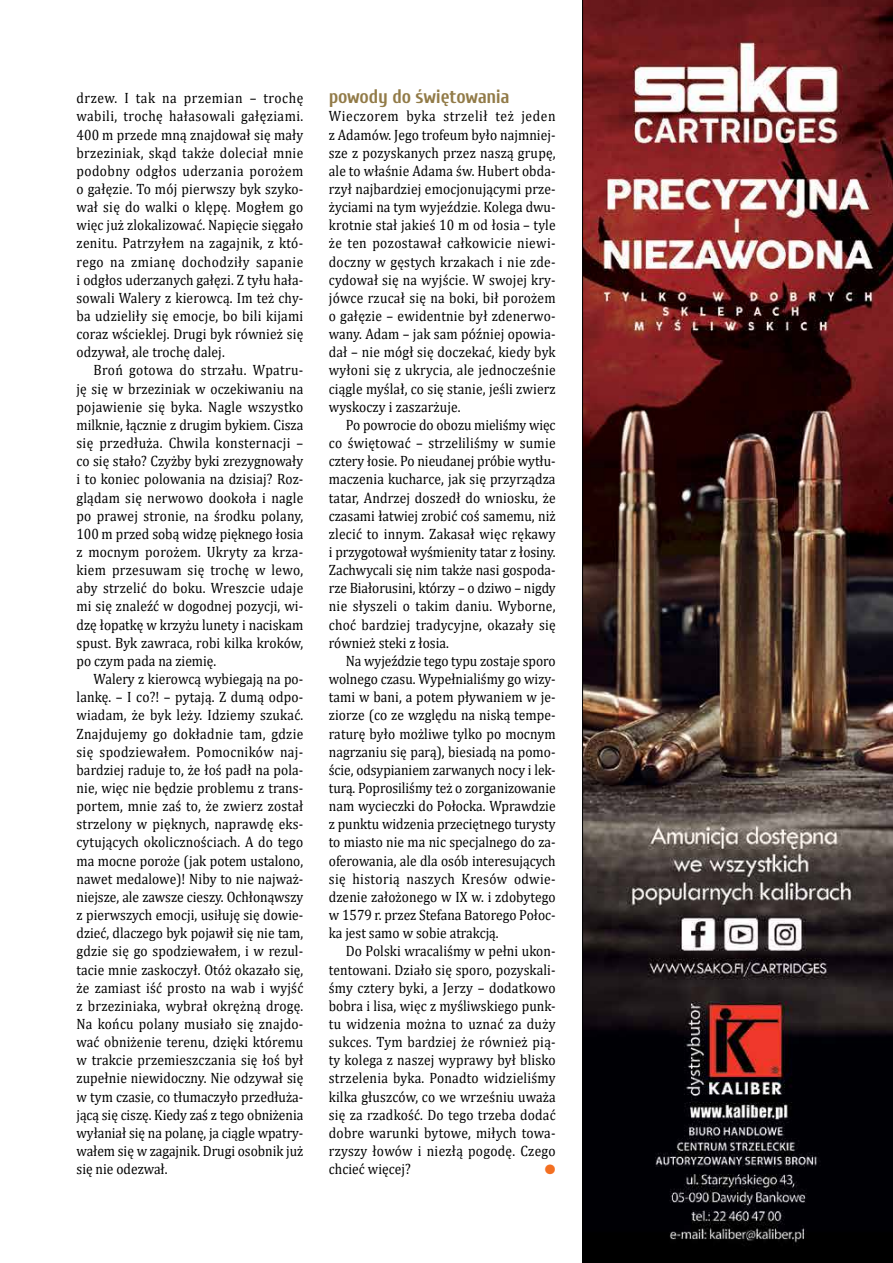
<style>
.page{position:relative;width:893px;height:1263px;background:#fff}
.page>*{position:absolute;margin:0;border:0;box-sizing:border-box;transform-origin:0 0}
.t1{font:700 19.5px "Cuprum";letter-spacing:-.015em;color:#927b48}
.t2{font:15px/18.1px "Cambria";letter-spacing:.005em;color:#000;text-align:justify;scale:.9 1}
.t3{font:13.5px "Zapf Dingbats";color:#f36f21}
</style>
<div class="page">
<img style="left:582px;top:0;width:311px;height:1263px">
<p class="t2" style="left:77px;top:89px;width:254px">drzew. I tak na przemian – trochę wabili, trochę hałasowali gałęziami.<br>400 m przede mną znajdował się mały brzeziniak, skąd także doleciał mnie podobny odgłos uderzania porożem o gałęzie. To mój pierwszy byk szyko&shy;wał się do walki o klępę. Mogłem go więc już zlokalizować. Napięcie sięgało zenitu. Patrzyłem na zagajnik, z któ&shy;rego na zmianę dochodziły sapanie i odgłos uderzanych gałęzi. Z tyłu hała&shy;sowali Walery z kierowcą. Im też chy&shy;ba udzieliły się emocje, bo bili kijami coraz wścieklej. Drugi byk również się odzywał, ale trochę dalej.</p>
<p class="t2" style="left:77px;top:361px;width:253px;text-indent:17px">Broń gotowa do strzału. Wpatru&shy;ję się w brzeziniak w oczekiwaniu na pojawienie się byka. Nagle wszystko milknie, łącznie z drugim bykiem. Cisza się przedłuża. Chwila konsternacji – co się stało? Czyżby byki zrezygnowały i to koniec polowania na dzisiaj? Roz&shy;glądam się nerwowo dookoła i nagle po prawej stronie, na środku polany, 100 m przed sobą widzę pięknego łosia z mocnym porożem. Ukryty za krza&shy;kiem przesuwam się trochę w lewo, aby strzelić do boku. Wreszcie udaje mi się znaleźć w dogodnej pozycji, wi&shy;dzę łopatkę w krzyżu lunety i naciskam spust. Byk zawraca, robi kilka kroków, po czym pada na ziemię.</p>
<p class="t2" style="left:77px;top:670px;width:254px;text-indent:17px">Walery z kierowcą wybiegają na po&shy;lankę. – I co?! – pytają. Z dumą odpo&shy;wiadam, że byk leży. Idziemy szukać.<br>Znajdujemy go dokładnie tam, gdzie się spodziewałem. Pomocników naj&shy;bardziej raduje to, że łoś padł na pola&shy;nie, więc nie będzie problemu z trans&shy;portem, mnie zaś to, że zwierz został strzelony w pięknych, naprawdę eks&shy;cytujących okolicznościach. A do tego ma mocne poroże (jak potem ustalono, nawet medalowe)! Niby to nie najważ&shy;niejsze, ale zawsze cieszy. Ochłonąwszy z pierwszych emocji, usiłuję się dowie&shy;dzieć, dlaczego byk pojawił się nie tam, gdzie się go spodziewałem, i w rezul&shy;tacie mnie zaskoczył. Otóż okazało się, że zamiast iść prosto na wab i wyjść z brzeziniaka, wybrał okrężną drogę.<br>Na końcu polany musiało się znajdo&shy;wać obniżenie terenu, dzięki któremu w trakcie przemieszczania się łoś był zupełnie niewidoczny. Nie odzywał się w tym czasie, co tłumaczyło przedłuża&shy;jącą się ciszę. Kiedy zaś z tego obniżenia wyłaniał się na polanę, ja ciągle wpatry&shy;wałem się w zagajnik. Drugi osobnik już się nie odezwał.</p>
<h1 class="t1" style="left:329px;top:82px;width:183px">powody do świętowania</h1>
<p class="t2" style="left:329px;top:107px;width:254px">Wieczorem byka strzelił też jeden z Adamów. Jego trofeum było najmniej&shy;sze z pozyskanych przez naszą grupę, ale to właśnie Adama św. Hubert obda&shy;rzył najbardziej emocjonującymi prze&shy;życiami na tym wyjeździe. Kolega dwu&shy;krotnie stał jakieś 10 m od łosia – tyle że ten pozostawał całkowicie niewi&shy;doczny w gęstych krzakach i nie zde&shy;cydował się na wyjście. W swojej kry&shy;jówce rzucał się na boki, bił porożem o gałęzie – ewidentnie był zdenerwo&shy;wany. Adam – jak sam później opowia&shy;dał – nie mógł się doczekać, kiedy byk wyłoni się z ukrycia, ale jednocześnie ciągle myślał, co się stanie, jeśli zwierz wyskoczy i zaszarżuje.</p>
<p class="t2" style="left:329px;top:416px;width:254px;text-indent:17px">Po powrocie do obozu mieliśmy więc co świętować – strzeliliśmy w sumie cztery łosie. Po nieudanej próbie wytłu&shy;maczenia kucharce, jak się przyrządza tatar, Andrzej doszedł do wniosku, że czasami łatwiej zrobić coś samemu, niż zlecić to innym. Zakasał więc rękawy i przygotował wyśmienity tatar z łosiny.<br>Zachwycali się nim także nasi gospoda&shy;rze Białorusini, którzy – o dziwo – nigdy nie słyszeli o takim daniu. Wyborne, choć bardziej tradycyjne, okazały się również steki z łosia.</p>
<p class="t2" style="left:329px;top:652px;width:254px;text-indent:17px">Na wyjeździe tego typu zostaje sporo wolnego czasu. Wypełnialiśmy go wizy&shy;tami w bani, a potem pływaniem w je&shy;ziorze (co ze względu na niską tempe&shy;raturę było możliwe tylko po mocnym nagrzaniu się parą), biesiadą na pomo&shy;ście, odsypianiem zarwanych nocy i lek&shy;turą. Poprosiliśmy też o zorganizowanie nam wycieczki do Połocka. Wprawdzie z punktu widzenia przeciętnego turysty to miasto nie ma nic specjalnego do za&shy;oferowania, ale dla osób interesujących się historią naszych Kresów odwie&shy;dzenie założonego w IX w. i zdobytego w 1579 r. przez Stefana Batorego Połoc&shy;ka jest samo w sobie atrakcją.</p>
<p class="t2" style="left:329px;top:942px;width:254px;text-indent:17px">Do Polski wracaliśmy w pełni ukon&shy;tentowani. Działo się sporo, pozyskali&shy;śmy cztery byki, a Jerzy – dodatkowo bobra i lisa, więc z myśliwskiego punk&shy;tu widzenia można to uznać za duży sukces. Tym bardziej że również pią&shy;ty kolega z naszej wyprawy był blisko strzelenia byka. Ponadto widzieliśmy kilka głuszców, co we wrześniu uważa się za rzadkość. Do tego trzeba dodać dobre warunki bytowe, miłych towa&shy;rzyszy łowów i niezłą pogodę. Czego chcieć więcej?</p>
<p class="t3" style="left:545px;top:1163px;width:12px">●</p>
</div>
